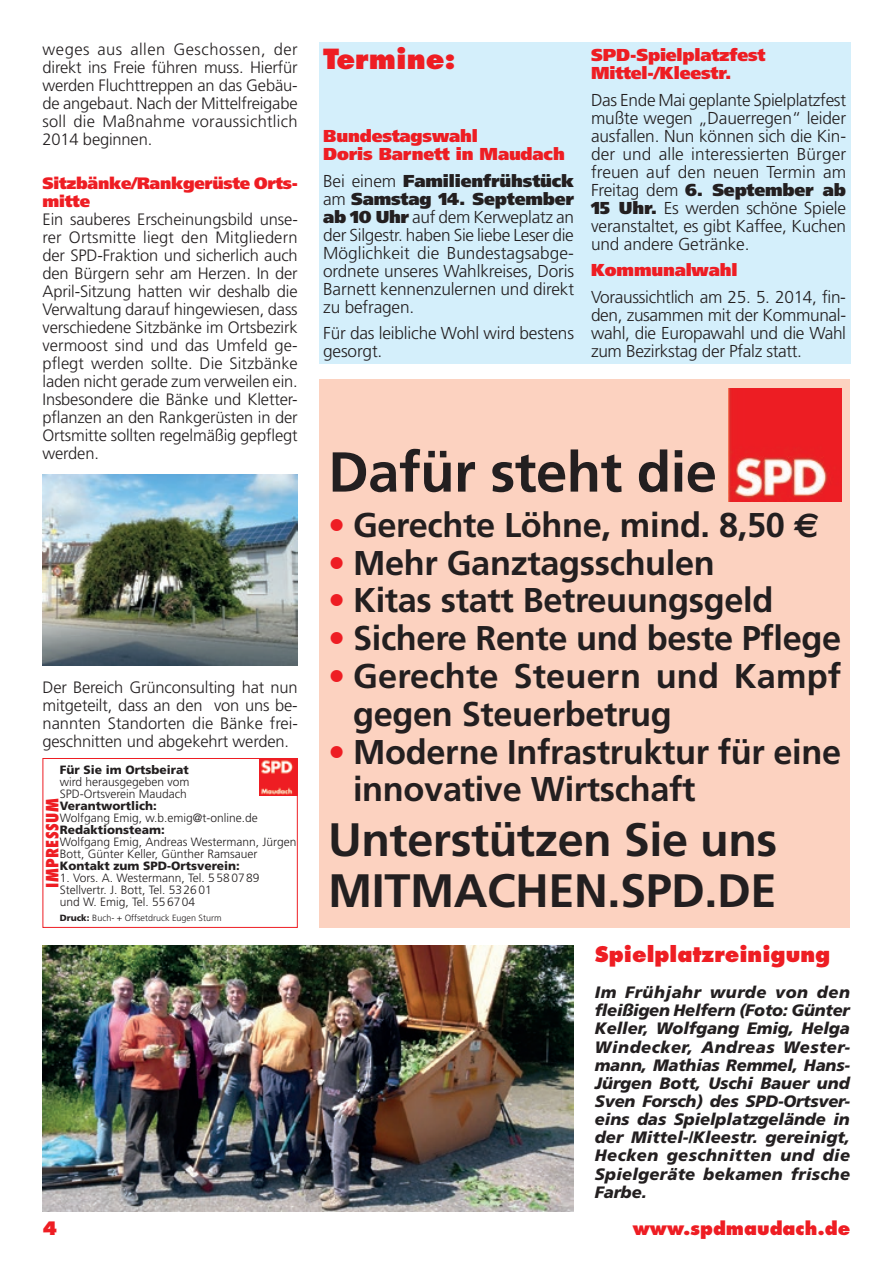
<style>
.page{position:relative;width:893px;height:1263px;background:#fff}
.page>*{position:absolute;margin:0;border:0;box-sizing:border-box;transform-origin:0 0}
.t1{font:700 56.25px "Frutiger";letter-spacing:-.01em;color:#231f20}
.t2{font:700 46.8px/51.4px "Frutiger";letter-spacing:-.01em;color:#231f20}
.t3{font:700 34.35px/37.8px "Frutiger";letter-spacing:-.01em;color:#231f20}
.t4{font:800 27px "Futura";color:#ee1d23}
.t5{font:800 21px "Futura";color:#ee1d23}
.t6{font:800 18px "Futura";color:#ee1d23}
.t7{font:300 17.25px/18px "Frutiger";letter-spacing:-.01em;color:#231f20;text-align:justify}
.t8{font:900 17.25px/18px "Frutiger";letter-spacing:-.01em;color:#ee1d23}
.t9{font:300 16.5px/18px "Frutiger";letter-spacing:-.01em;color:#231f20;text-align:justify}
.t10{font:italic 900 16.5px/18.1px "Frutiger";letter-spacing:.015em;color:#231f20;text-align:justify}
.t11{font:900 16.5px/18px "Frutiger";letter-spacing:-.015em;color:#ee1d23}
.t12{font:800 condensed 16.5px "Futura";letter-spacing:.02em;color:#ee1d23}
.t13{font:300 12px/12px "Frutiger";color:#231f20}
.t14{font:900 12px "Frutiger";color:#231f20}
.t15{font:300 9px "Frutiger";color:#231f20}
.s1{font-weight:900}
.s2{color:#ee1d23}
.s3{font-family:"Euro Sans"}
</style>
<div class="page">
<img style="left:260px;top:760px;width:36px;height:36px">
<div style="left:43px;top:758px;width:255px;height:170px;border:1px solid #ee1d23"></div>
<div style="left:319px;top:43px;width:531px;height:321px;background:#d4effb"></div>
<div style="left:319px;top:380px;width:531px;height:548px;background:#fcd2c0"></div>
<img style="left:728px;top:388px;width:113px;height:113px">
<img style="left:43px;top:474px;width:255px;height:192px">
<img style="left:43px;top:945px;width:531px;height:267px">
<p class="t9" style="left:43px;top:41px;width:257px">weges aus allen Geschossen, der direkt ins Freie führen muss. Hierfür werden Fluchttreppen an das Gebäu&shy;de angebaut. Nach der Mittelfreigabe soll die Maßnahme voraussichtlich 2014 beginnen.</p>
<h3 class="t4" style="left:323px;top:42px;width:134px">Termine:</h3>
<p class="t8" style="left:591px;top:46px;width:176px">SPD-Spielplatzfest<br>Mittel-/Kleestr.</p>
<p class="t7" style="left:591px;top:91px;width:257px">Das Ende Mai geplante Spielplatzfest mußte wegen „Dauerregen“ leider ausfallen. Nun können sich die Kin&shy;der und alle interessierten Bürger freuen auf den neuen Termin am Freitag dem <span class="s1">6. September ab 15 Uhr.</span> Es werden schöne Spiele veranstaltet, es gibt Kaffee, Kuchen und andere Getränke.</p>
<p class="t8" style="left:591px;top:261px;width:148px">Kommunalwahl</p>
<p class="t7" style="left:591px;top:288px;width:256px">Voraussichtlich am 25. 5. 2014, fin&shy;den, zusammen mit der Kommunal&shy;wahl, die Europawahl und die Wahl zum Bezirkstag der Pfalz statt.</p>
<p class="t8" style="left:323px;top:127px;width:243px">Bundestagswahl<br>Doris Barnett in Maudach</p>
<p class="t7" style="left:323px;top:172px;width:252px">Bei einem <span class="s1">Familienfrühstück </span>am <span class="s1">Samstag 14. September ab 10 Uhr</span> auf dem Kerweplatz an der Silgestr. haben Sie liebe Leser die Möglichkeit die Bundestagsabge&shy;ordnete unseres Wahlkreises, Doris Barnett kennenzulernen und direkt zu befragen.</p>
<p class="t7" style="left:323px;top:324px;width:252px">Für das leibliche Wohl wird bestens gesorgt.</p>
<p class="t11" style="left:43px;top:174px;width:257px">Sitzbänke/Rankgerüste Orts&shy;mitte</p>
<p class="t9" style="left:43px;top:210px;width:257px">Ein sauberes Erscheinungsbild unse&shy;rer Ortsmitte liegt den Mitgliedern der SPD-Fraktion und sicherlich auch den Bürgern sehr am Herzen. In der April-Sitzung hatten wir deshalb die Verwaltung darauf hingewiesen, dass verschiedene Sitzbänke im Ortsbezirk vermoost sind und das Umfeld ge&shy;pflegt werden sollte. Die Sitzbänke laden nicht gerade zum verweilen ein.<br>Insbesondere die Bänke und Kletter&shy;pflanzen an den Rankgerüsten in der Ortsmitte sollten regelmäßig gepflegt werden.</p>
<h1 class="t1" style="left:328px;top:439px;width:390px">Dafür steht die</h1>
<h3 class="t3" style="left:328px;top:506px;width:493px"><span class="s2">•</span> Gerechte Löhne, mind. 8,50 <span class="s3">€</span></h3>
<h3 class="t3" style="left:328px;top:544px;width:388px"><span class="s2">•</span> Mehr Ganztagsschulen</h3>
<h3 class="t3" style="left:328px;top:582px;width:447px"><span class="s2">•</span> Kitas statt Betreuungsgeld</h3>
<h3 class="t3" style="left:328px;top:620px;width:515px"><span class="s2">•</span> Sichere Rente und beste Pflege</h3>
<h3 class="t3" style="left:353px;top:657px;width:490px;text-indent:-25px"><span class="s2">•</span> Gerechte Steuern und Kampf gegen Steuerbetrug</h3>
<h3 class="t3" style="left:353px;top:733px;width:489px;text-indent:-25px"><span class="s2">•</span> Moderne Infrastruktur für eine innovative Wirtschaft</h3>
<h2 class="t2" style="left:328px;top:814px;width:451px">Unterstützen Sie uns<br>MITMACHEN.SPD.DE</h2>
<p class="t9" style="left:43px;top:678px;width:257px">Der Bereich Grünconsulting hat nun mitgeteilt, dass an den von uns be&shy;nannten Standorten die Bänke frei&shy;geschnitten und abgekehrt werden.</p>
<p class="t14" style="left:60px;top:763px;width:131px">Für Sie im Ortsbeirat</p>
<p class="t13" style="left:60px;top:776px;width:131px">wird herausgegeben vom<br>SPD-Ortsverein Maudach</p>
<p class="t14" style="left:60px;top:799px;width:99px">Verantwortlich:</p>
<p class="t13" style="left:60px;top:812px;width:200px">Wolfgang Emig, w.b.emig@t-online.de</p>
<p class="t14" style="left:60px;top:823px;width:107px">Redaktionsteam:</p>
<p class="t13" style="left:60px;top:836px;width:238px">Wolfgang Emig, Andreas Westermann, Jürgen<br>Bott, Günter Keller, Günther Ramsauer</p>
<p class="t14" style="left:60px;top:859px;width:182px">Kontakt zum SPD-Ortsverein:</p>
<p class="t13" style="left:60px;top:872px;width:201px">1. Vors. A. Westermann, Tel. 5580789<br>Stellvertr. J. Bott, Tel. 532601<br>und W. Emig, Tel. 556704</p>
<p class="t15" style="left:60px;top:913px;width:163px"><span class="s1">Druck:</span> Buch- + Offsetdruck Eugen Sturm</p>
<p class="t12" style="left:42px;top:888px;width:90px;rotate:-90deg">IMPRESSUM</p>
<p class="t5" style="left:595px;top:941px;width:237px">Spielplatzreinigung</p>
<p class="t10" style="left:595px;top:983px;width:257px">Im Frühjahr wurde von den fleißigen Helfern (Foto: Günter Keller, Wolfgang Emig, Helga Windecker, Andreas Wester&shy;mann, Mathias Remmel, Hans-Jürgen Bott, Uschi Bauer und Sven Forsch) des SPD-Ortsver&shy;eins das Spielplatzgelände in der Mittel-/Kleestr. gereinigt, Hecken geschnitten und die Spielgeräte bekamen frische Farbe.</p>
<p class="t6" style="left:43px;top:1216px;width:16px">4</p>
<p class="t6" style="left:633px;top:1216px;width:219px">www.spdmaudach.de</p>
</div>
